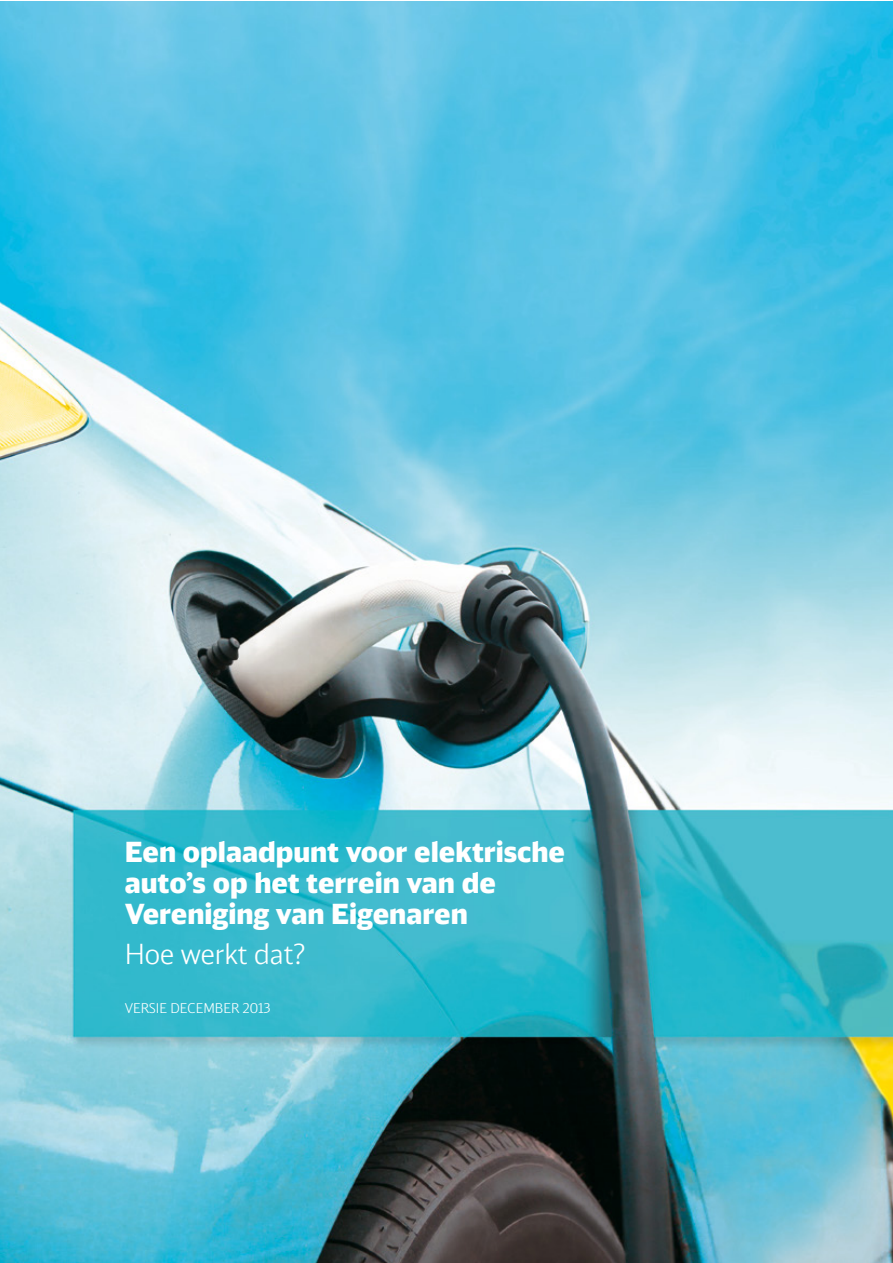
<style>
.page{position:relative;width:893px;height:1263px;background:#fff}
.page>*{position:absolute;margin:0;border:0;box-sizing:border-box;transform-origin:0 0}
.t1{font:900 27.75px/31px "DB Head";color:#fff}
.t2{font:300 27.75px "DB Head";color:#fff}
.t3{font:300 13.5px "DB Head";color:#fff}
</style>
<div class="page">
<img style="left:0;top:1px;width:892px;height:1262px">
<p class="t1" style="left:125px;top:836px;width:442px">Een oplaadpunt voor elektrische auto’s op het terrein van de<br>Vereniging van Eigenaren</p>
<p class="t2" style="left:125px;top:937px;width:182px">Hoe werkt dat?</p>
<p class="t3" style="left:125px;top:999px;width:148px">VERSIE DECEMBER 2013</p>
</div>
